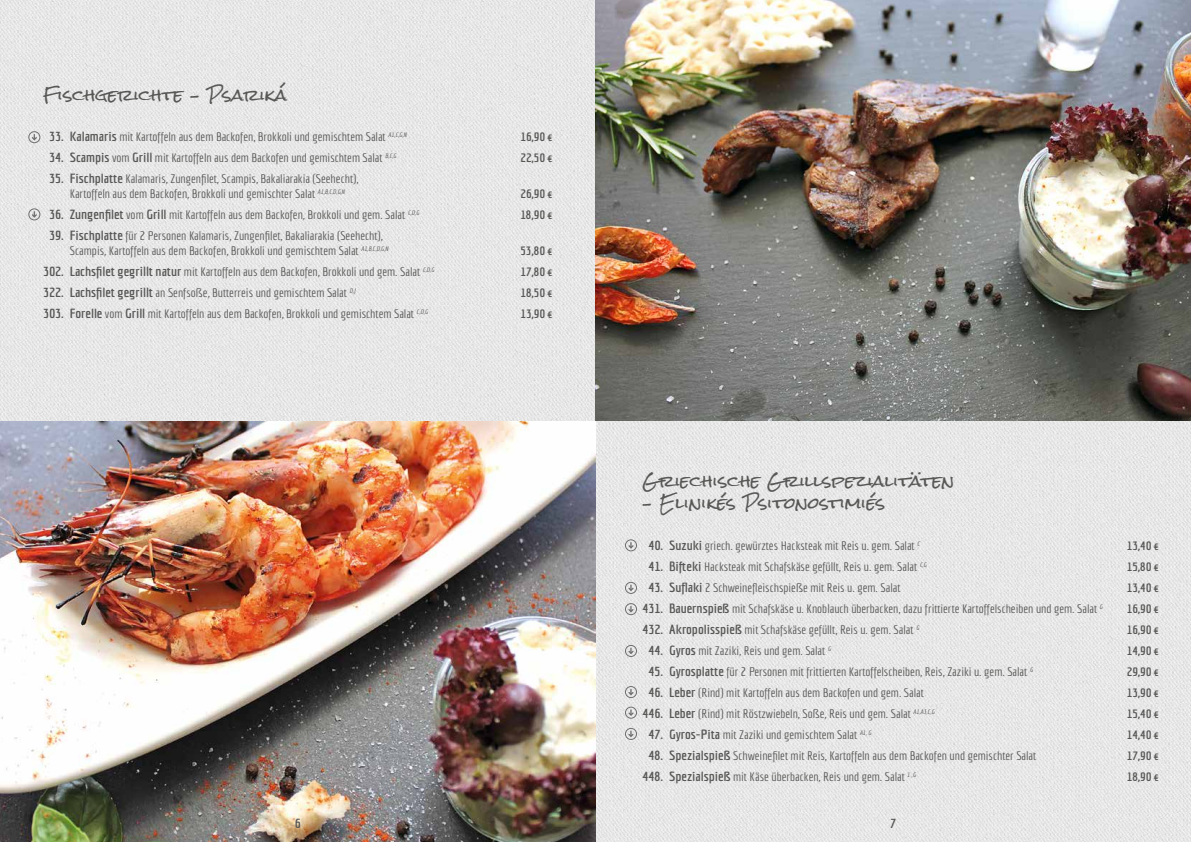
<style>
.page{position:relative;width:1191px;height:842px;background:#fff}
.page>*{position:absolute;margin:0;border:0;box-sizing:border-box;transform-origin:0 0}
.t1{font:14.9px "Rock Salt";color:#575756;scale:1.12 1}
.t2{font:700 13px "Economica";color:#575756;scale:1.12 1}
.t3{font:12px/15px "Economica";color:#575756;text-align:center;scale:1.12 1}
.t4{font:700 12px "Economica";color:#575756;scale:1.12 1}
.s1{font-weight:700;font-size:13px}
</style>
<div class="page">
<img style="left:0;top:0;width:587px;height:421px">
<img style="left:587px;top:0;width:604px;height:842px">
<img style="left:595px;top:0;width:596px;height:421px">
<svg style="left:627px;top:710px;width:8px;height:7px"></svg>
<div style="left:625px;top:707px;width:12px;height:12px;border:1px solid #706f6f;border-radius:50%"></div>
<svg style="left:627px;top:731px;width:8px;height:7px"></svg>
<div style="left:625px;top:728px;width:12px;height:12px;border:1px solid #706f6f;border-radius:50%"></div>
<svg style="left:627px;top:543px;width:8px;height:6px"></svg>
<div style="left:625px;top:539px;width:12px;height:12px;border:1px solid #706f6f;border-radius:50%"></div>
<svg style="left:627px;top:585px;width:8px;height:7px"></svg>
<div style="left:625px;top:582px;width:12px;height:12px;border:1px solid #706f6f;border-radius:50%"></div>
<svg style="left:627px;top:606px;width:8px;height:7px"></svg>
<div style="left:625px;top:603px;width:12px;height:12px;border:1px solid #706f6f;border-radius:50%"></div>
<svg style="left:627px;top:648px;width:8px;height:7px"></svg>
<div style="left:625px;top:645px;width:12px;height:12px;border:1px solid #706f6f;border-radius:50%"></div>
<svg style="left:627px;top:689px;width:8px;height:7px"></svg>
<div style="left:625px;top:686px;width:12px;height:12px;border:1px solid #706f6f;border-radius:50%"></div>
<img style="left:0;top:421px;width:595px;height:421px">
<svg style="left:31px;top:134px;width:7px;height:7px"></svg>
<div style="left:28px;top:131px;width:12px;height:12px;border:1px solid #706f6f;border-radius:50%"></div>
<svg style="left:31px;top:212px;width:7px;height:6px"></svg>
<div style="left:28px;top:208px;width:12px;height:12px;border:1px solid #706f6f;border-radius:50%"></div>
<p class="t1" style="left:43px;top:87px;width:219px">Fischgerichte – Psariká</p>
<p class="t3" style="left:49px;top:129px;width:321px"><span class="s1">33. Kalamaris</span> mit Kartoffeln aus dem Backofen, Brokkoli und gemischtem Salat <sup>A1,C,G,N</sup></p>
<p class="t4" style="left:520px;top:130px;width:31px">16,90 €</p>
<p class="t3" style="left:49px;top:150px;width:311px"><span class="s1">34. Scampis</span> vom <span class="s1">Grill</span> mit Kartoffeln aus dem Backofen und gemischtem Salat <sup>B,C,G</sup></p>
<p class="t4" style="left:520px;top:151px;width:31px">22,50 €</p>
<p class="t3" style="left:49px;top:171px;width:278px"><span class="s1">35. Fischplatte</span> Kalamaris, Zungenfilet, Scampis, Bakaliarakia (Seehecht),<br>Kartoffeln aus dem Backofen, Brokkoli und gemischter Salat <sup>A1,B,C,D,G,N</sup></p>
<p class="t4" style="left:520px;top:187px;width:31px">26,90 €</p>
<p class="t3" style="left:49px;top:207px;width:332px"><span class="s1">36. Zungenfilet</span> vom <span class="s1">Grill</span> mit Kartoffeln aus dem Backofen, Brokkoli und gem. Salat <sup>C,D,G</sup></p>
<p class="t4" style="left:520px;top:208px;width:31px">18,90 €</p>
<p class="t3" style="left:70px;top:228px;width:286px;text-align:left;text-indent:-20px"><span class="s1">39. Fischplatte</span> für 2 Personen Kalamaris, Zungenfilet, Bakaliarakia (Seehecht),<br>Scampis, Kartoffeln aus dem Backofen, Brokkoli und gemischtem Salat <sup>A1,B,C,D,G,N</sup></p>
<p class="t4" style="left:520px;top:244px;width:31px">53,80 €</p>
<p class="t3" style="left:43px;top:264px;width:350px"><span class="s1">302. Lachsfilet gegrillt natur</span> mit Kartoffeln aus dem Backofen, Brokkoli und gem. Salat <sup>C,D,G</sup></p>
<p class="t4" style="left:520px;top:265px;width:31px">17,80 €</p>
<p class="t3" style="left:43px;top:285px;width:280px"><span class="s1">322. Lachsfilet gegrillt</span> an Senfsoße, Butterreis und gemischtem Salat <sup>D,J</sup></p>
<p class="t4" style="left:520px;top:286px;width:31px">18,50 €</p>
<p class="t3" style="left:43px;top:306px;width:345px"><span class="s1">303. Forelle</span> vom <span class="s1">Grill</span> mit Kartoffeln aus dem Backofen, Brokkoli und gemischtem Salat <sup>C,D,G</sup></p>
<p class="t4" style="left:520px;top:307px;width:31px">13,90 €</p>
<p class="t1" style="left:642px;top:473px;width:280px">Griechische Grillspezialitäten</p>
<p class="t1" style="left:642px;top:495px;width:218px">– Elinikés Psitonostimiés</p>
<p class="t3" style="left:648px;top:538px;width:244px"><span class="s1">40. Suzuki</span> griech. gewürztes Hacksteak mit Reis u. gem. Salat <sup>C</sup></p>
<p class="t4" style="left:1126px;top:538px;width:31px">13,40 €</p>
<p class="t3" style="left:648px;top:559px;width:250px"><span class="s1">41. Bifteki</span> Hacksteak mit Schafskäse gefüllt, Reis u. gem. Salat <sup>C,G</sup></p>
<p class="t4" style="left:1126px;top:559px;width:31px">15,80 €</p>
<p class="t3" style="left:648px;top:580px;width:226px"><span class="s1">43. Suflaki</span> 2 Schweinefleischspieße mit Reis u. gem. Salat</p>
<p class="t4" style="left:1126px;top:580px;width:31px">13,40 €</p>
<p class="t3" style="left:642px;top:601px;width:412px"><span class="s1">431. Bauernspieß</span> mit Schafskäse u. Knoblauch überbacken, dazu frittierte Kartoffelscheiben und gem. Salat <sup>G</sup></p>
<p class="t4" style="left:1126px;top:601px;width:31px">16,90 €</p>
<p class="t3" style="left:642px;top:622px;width:248px"><span class="s1">432. Akropolisspieß</span> mit Schafskäse gefüllt, Reis u. gem. Salat <sup>G</sup></p>
<p class="t4" style="left:1126px;top:622px;width:31px">16,90 €</p>
<p class="t3" style="left:648px;top:643px;width:164px"><span class="s1">44. Gyros</span> mit Zaziki, Reis und gem. Salat <sup>G</sup></p>
<p class="t4" style="left:1126px;top:643px;width:31px">14,90 €</p>
<p class="t3" style="left:648px;top:664px;width:345px"><span class="s1">45. Gyrosplatte</span> für 2 Personen mit frittierten Kartoffelscheiben, Reis, Zaziki u. gem. Salat <sup>G</sup></p>
<p class="t4" style="left:1126px;top:664px;width:31px">29,90 €</p>
<p class="t3" style="left:648px;top:685px;width:247px"><span class="s1">46. Leber</span> (Rind) mit Kartoffeln aus dem Backofen und gem. Salat</p>
<p class="t4" style="left:1126px;top:685px;width:31px">13,90 €</p>
<p class="t3" style="left:642px;top:706px;width:262px"><span class="s1">446. Leber</span> (Rind) mit Röstzwiebeln, Soße, Reis und gem. Salat <sup>A1,A3,C,G</sup></p>
<p class="t4" style="left:1126px;top:706px;width:31px">15,40 €</p>
<p class="t3" style="left:648px;top:727px;width:200px"><span class="s1">47. Gyros-Pita</span> mit Zaziki und gemischtem Salat <sup>A1,</sup> <sup>G</sup></p>
<p class="t4" style="left:1126px;top:727px;width:31px">14,40 €</p>
<p class="t3" style="left:648px;top:748px;width:348px"><span class="s1">48. Spezialspieß</span> Schweinefilet mit Reis, Kartoffeln aus dem Backofen und gemischter Salat</p>
<p class="t4" style="left:1126px;top:748px;width:31px">17,90 €</p>
<p class="t3" style="left:642px;top:769px;width:245px"><span class="s1">448. Spezialspieß</span> mit Käse überbacken, Reis und gem. Salat <sup>1</sup> <sup>,G</sup></p>
<p class="t4" style="left:1126px;top:769px;width:31px">18,90 €</p>
<p class="t2" style="left:295px;top:816px;width:7px">6</p>
<p class="t2" style="left:890px;top:816px;width:7px">7</p>
</div>
